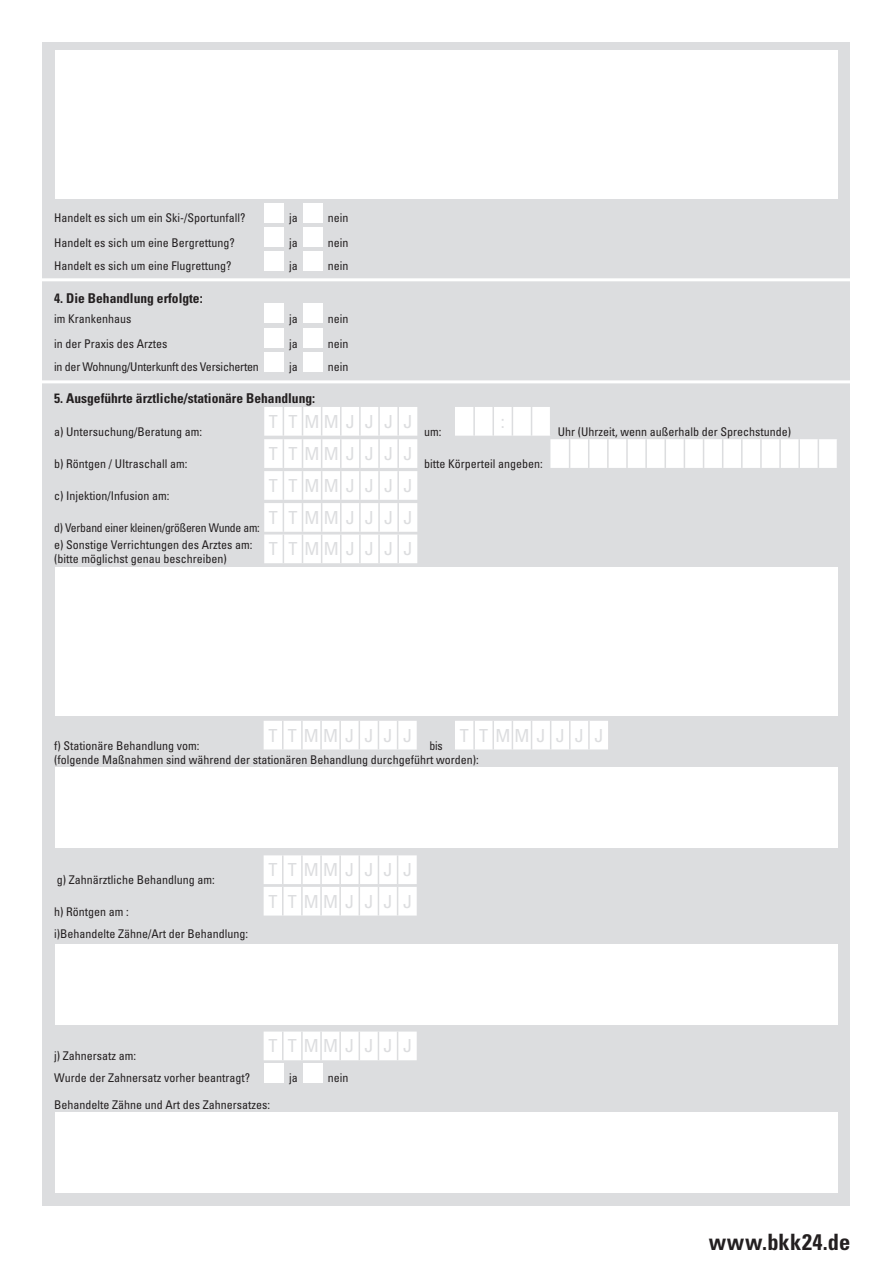
<style>
.page{position:relative;width:893px;height:1263px;background:#fff}
.page>*{position:absolute;margin:0;border:0;box-sizing:border-box;transform-origin:0 0}
.t1{font:700 condensed 22.5px "Univers LT Std";letter-spacing:.015em;color:#231f20}
.t2{font:condensed 18px/32px "Univers LT Std";letter-spacing:.565em;color:#dcdddf;text-align:justify}
.t3{font:700 condensed 13.5px "Univers LT Std";color:#231f20}
.t4{font:condensed 12px/22.8px "Univers LT Std";color:#231f20}
.t5{font:condensed 12px/17.1px "Univers LT Std";letter-spacing:-.02em;color:#231f20}
</style>
<div class="page">
<div style="left:43px;top:43px;width:807px;height:1163px;background:#dcdddf"></div>
<div style="left:264px;top:203px;width:20px;height:19px;background:#fff"></div>
<div style="left:264px;top:304px;width:20px;height:19px;background:#fff"></div>
<div style="left:264px;top:228px;width:20px;height:19px;background:#fff"></div>
<div style="left:264px;top:328px;width:20px;height:20px;background:#fff"></div>
<div style="left:264px;top:251px;width:20px;height:20px;background:#fff"></div>
<div style="left:264px;top:352px;width:20px;height:19px;background:#fff"></div>
<div style="left:303px;top:203px;width:19px;height:19px;background:#fff"></div>
<div style="left:303px;top:304px;width:19px;height:19px;background:#fff"></div>
<div style="left:303px;top:228px;width:19px;height:19px;background:#fff"></div>
<div style="left:303px;top:328px;width:19px;height:20px;background:#fff"></div>
<div style="left:303px;top:251px;width:19px;height:20px;background:#fff"></div>
<div style="left:303px;top:352px;width:19px;height:19px;background:#fff"></div>
<hr style="left:36px;top:278px;width:823px;height:3px;background:#fff">
<hr style="left:36px;top:380px;width:823px;height:3px;background:#fff">
<svg style="left:264px;top:407px;width:153px;height:156px;background:#f9fafa"></svg>
<hr style="left:340px;top:534px;width:2px;height:29px;background:#dcdddf">
<hr style="left:359px;top:534px;width:2px;height:29px;background:#dcdddf">
<hr style="left:378px;top:534px;width:2px;height:29px;background:#dcdddf">
<hr style="left:397px;top:534px;width:2px;height:29px;background:#dcdddf">
<svg style="left:455px;top:407px;width:382px;height:61px"></svg>
<div style="left:55px;top:567px;width:783px;height:149px;background:#fff"></div>
<div style="left:55px;top:767px;width:783px;height:81px;background:#fff"></div>
<div style="left:55px;top:944px;width:783px;height:80px;background:#fff"></div>
<div style="left:55px;top:1111px;width:783px;height:81px;background:#fff"></div>
<div style="left:55px;top:50px;width:783px;height:149px;background:#fff"></div>
<svg style="left:264px;top:721px;width:153px;height:28px;background:#fcfcfc"></svg>
<svg style="left:264px;top:1031px;width:153px;height:29px;background:#fbfbfc"></svg>
<svg style="left:264px;top:855px;width:153px;height:60px;background:#fafafb"></svg>
<div style="left:455px;top:721px;width:153px;height:28px;background:#fff"></div>
<hr style="left:569px;top:721px;width:2px;height:28px;background:#dcdddf">
<hr style="left:588px;top:721px;width:2px;height:28px;background:#dcdddf">
<div style="left:264px;top:1063px;width:20px;height:20px;background:#fff"></div>
<div style="left:303px;top:1063px;width:19px;height:20px;background:#fff"></div>
<p class="t4" style="left:54px;top:206px;width:193px">Handelt es sich um ein Ski-/Sportunfall?</p>
<p class="t4" style="left:289px;top:206px;width:10px">ja</p>
<p class="t4" style="left:328px;top:206px;width:22px">nein</p>
<p class="t4" style="left:54px;top:231px;width:182px">Handelt es sich um eine Bergrettung?</p>
<p class="t4" style="left:289px;top:231px;width:10px">ja</p>
<p class="t4" style="left:328px;top:231px;width:22px">nein</p>
<p class="t4" style="left:54px;top:255px;width:179px">Handelt es sich um eine Flugrettung?</p>
<p class="t4" style="left:289px;top:255px;width:10px">ja</p>
<p class="t4" style="left:328px;top:255px;width:22px">nein</p>
<p class="t3" style="left:54px;top:290px;width:150px">4. Die Behandlung erfolgte:</p>
<p class="t4" style="left:54px;top:307px;width:79px">im Krankenhaus</p>
<p class="t4" style="left:289px;top:307px;width:10px">ja</p>
<p class="t4" style="left:328px;top:307px;width:22px">nein</p>
<p class="t4" style="left:54px;top:332px;width:115px">in der Praxis des Arztes</p>
<p class="t4" style="left:289px;top:332px;width:10px">ja</p>
<p class="t4" style="left:328px;top:332px;width:22px">nein</p>
<p class="t5" style="left:54px;top:358px;width:206px">in der Wohnung/Unterkunft des Versicherten</p>
<p class="t4" style="left:289px;top:355px;width:10px">ja</p>
<p class="t4" style="left:328px;top:355px;width:22px">nein</p>
<p class="t3" style="left:54px;top:389px;width:262px">5. Ausgeführte ärztliche/stationäre Behandlung:</p>
<h2 class="t2" style="left:269px;top:405px;width:145px">TTMMJJJJ TTMMJJJJ TTMMJJJJ TTMMJJJJ TTMMJJJJ</h2>
<h2 class="t2" style="left:501px;top:405px;width:5px">:</h2>
<p class="t4" style="left:424px;top:420px;width:19px">um:</p>
<p class="t4" style="left:558px;top:420px;width:235px">Uhr (Uhrzeit, wenn außerhalb der Sprechstunde)</p>
<p class="t4" style="left:54px;top:420px;width:149px">a) Untersuchung/Beratung am:</p>
<p class="t4" style="left:54px;top:452px;width:135px">b) Röntgen / UItraschall am:</p>
<p class="t4" style="left:54px;top:484px;width:117px">c) Injektion/Infusion am:</p>
<p class="t5" style="left:54px;top:519px;width:207px">d) Verband einer kleinen/größeren Wunde am: e) Sonstige Verrichtungen des Arztes am:</p>
<p class="t4" style="left:54px;top:547px;width:174px">(bitte möglichst genau beschreiben)</p>
<p class="t4" style="left:424px;top:452px;width:120px">bitte Körperteil angeben:</p>
<p class="t4" style="left:54px;top:734px;width:147px">f) Stationäre Behandlung vom:</p>
<h2 class="t2" style="left:268px;top:719px;width:145px">TTMMJJJJ</h2>
<p class="t4" style="left:429px;top:734px;width:15px">bis</p>
<h2 class="t2" style="left:460px;top:719px;width:145px">TTMMJJJJ</h2>
<p class="t4" style="left:54px;top:748px;width:426px">(folgende Maßnahmen sind während der stationären Behandlung durchgeführt worden):</p>
<p class="t4" style="left:57px;top:868px;width:159px">g) Zahnärztliche Behandlung am:</p>
<p class="t4" style="left:54px;top:900px;width:195px">h) Röntgen am :<br>i)Behandelte Zähne/Art der Behandlung:</p>
<h2 class="t2" style="left:268px;top:854px;width:145px">TTMMJJJJ</h2>
<h2 class="t2" style="left:268px;top:885px;width:145px">TTMMJJJJ</h2>
<p class="t4" style="left:54px;top:1044px;width:83px">j) Zahnersatz am:</p>
<h2 class="t2" style="left:268px;top:1030px;width:145px">TTMMJJJJ</h2>
<p class="t4" style="left:54px;top:1066px;width:197px">Wurde der Zahnersatz vorher beantragt?</p>
<p class="t4" style="left:289px;top:1066px;width:10px">ja</p>
<p class="t4" style="left:328px;top:1066px;width:22px">nein</p>
<p class="t4" style="left:54px;top:1093px;width:217px">Behandelte Zähne und Art des Zahnersatzes:</p>
<h1 class="t1" style="left:709px;top:1228px;width:143px">www.bkk24.de</h1>
</div>
